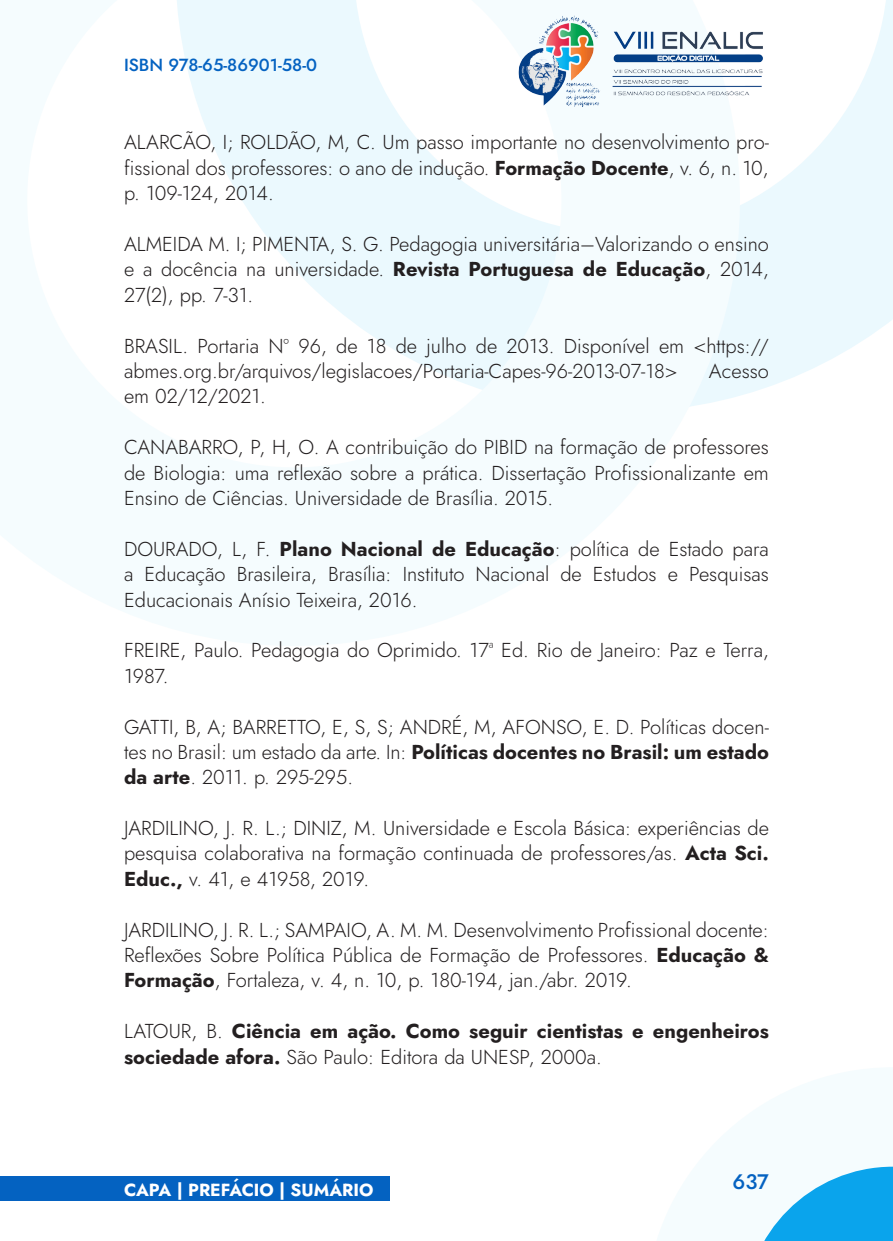
<style>
.page{position:relative;width:893px;height:1241px;background:#fff}
.page>*{position:absolute;margin:0;border:0;box-sizing:border-box;transform-origin:0 0}
.t1{font:500 21px "Jost";color:#0462c1}
._10_REFERÊNCIAS{font:300 20.12px/25.4px "Jost";color:#231f20;text-align:justify}
._10_REFERÊNCIAS-2{font:700 20.12px/25.4px "Jost";color:#231f20}
.t2{font:500 17.5px "Jost";color:#0462c1}
.t3{font:700 17.5px "Jost";color:#fff}
.s1{font-weight:700}
.s2{font-weight:300}
</style>
<div class="page">
<div style="left:0;top:1176px;width:389px;height:24px;background:#0462c1"></div>
<svg style="left:764px;top:1166px;width:129px;height:74px"></svg>
<svg style="left:788px;top:0;width:105px;height:379px;fill:#ebf9fe"></svg>
<svg style="left:177px;top:0;width:611px;height:407px"></svg>
<img style="left:516px;top:12px;width:88px;height:100px">
<img style="left:610px;top:25px;width:159px;height:74px">
<p class="t2" style="left:124px;top:53px;width:195px">ISBN 978-65-86901-58-0</p>
<p class="_10_REFERÊNCIAS" style="left:124px;top:130px;width:646px">ALARCÃO, I; ROLDÃO, M, C. Um passo importante no desenvolvimento pro&shy;fissional dos professores: o ano de indução. <span class="s1">Formação Docente</span>, v. 6, n. 10, p. 109-124, 2014.</p>
<p class="_10_REFERÊNCIAS" style="left:124px;top:231px;width:646px">ALMEIDA M. I; PIMENTA, S. G. Pedagogia universitária–Valorizando o ensino e a docência na universidade. <span class="s1">Revista Portuguesa de Educação</span>, 2014, 27(2), pp. 7-31.</p>
<p class="_10_REFERÊNCIAS" style="left:124px;top:333px;width:646px">BRASIL. Portaria Nº 96, de 18 de julho de 2013. Disponível em &lt;https:// abmes.org.br/arquivos/legislacoes/Portaria-Capes-96-2013-07-18&gt;</p>
<p class="_10_REFERÊNCIAS" style="left:709px;top:358px;width:62px">Acesso</p>
<p class="_10_REFERÊNCIAS" style="left:124px;top:384px;width:143px">em 02/12/2021.</p>
<p class="_10_REFERÊNCIAS" style="left:124px;top:434px;width:646px">CANABARRO, P, H, O. A contribuição do PIBID na formação de professores de Biologia: uma reflexão sobre a prática. Dissertação Profissionalizante em Ensino de Ciências. Universidade de Brasília. 2015.</p>
<p class="_10_REFERÊNCIAS" style="left:124px;top:536px;width:646px">DOURADO, L, F. <span class="s1">Plano Nacional de Educação</span>: política de Estado para a Educação Brasileira, Brasília: Instituto Nacional de Estudos e Pesquisas Educacionais Anísio Teixeira, 2016.</p>
<p class="_10_REFERÊNCIAS" style="left:124px;top:637px;width:646px">FREIRE, Paulo. Pedagogia do Oprimido. 17ª Ed. Rio de Janeiro: Paz e Terra,<br>1987.</p>
<p class="_10_REFERÊNCIAS" style="left:124px;top:713px;width:646px">GATTI, B, A; BARRETTO, E, S, S; ANDRÉ, M, AFONSO, E. D. Políticas docen&shy;tes no Brasil: um estado da arte. In: <span class="s1">Políticas docentes no Brasil: um estado da arte</span>. 2011. p. 295-295.</p>
<p class="_10_REFERÊNCIAS" style="left:124px;top:815px;width:646px">JARDILINO, J. R. L.; DINIZ, M. Universidade e Escola Básica: experiências de pesquisa colaborativa na formação continuada de professores/as. <span class="s1">Acta Sci.<br>Educ.,</span> v. 41, e 41958, 2019.</p>
<p class="_10_REFERÊNCIAS" style="left:124px;top:916px;width:646px">JARDILINO, J. R. L.; SAMPAIO, A. M. M. Desenvolvimento Profissional docente:<br>Reflexões Sobre Política Pública de Formação de Professores. <span class="s1">Educação &amp; Formação</span>, Fortaleza, v. 4, n. 10, p. 180-194, jan./abr. 2019.</p>
<p class="_10_REFERÊNCIAS-2" style="left:124px;top:1018px;width:646px"><span class="s2">LATOUR, B.</span> Ciência em ação. Como seguir cientistas e engenheiros sociedade afora. <span class="s2">São Paulo: Editora da UNESP, 2000a.</span></p>
<p class="t3" style="left:124px;top:1177px;width:251px">CAPA | PREFÁCIO | SUMÁRIO</p>
<p class="t1" style="left:733px;top:1167px;width:38px">637</p>
</div>
